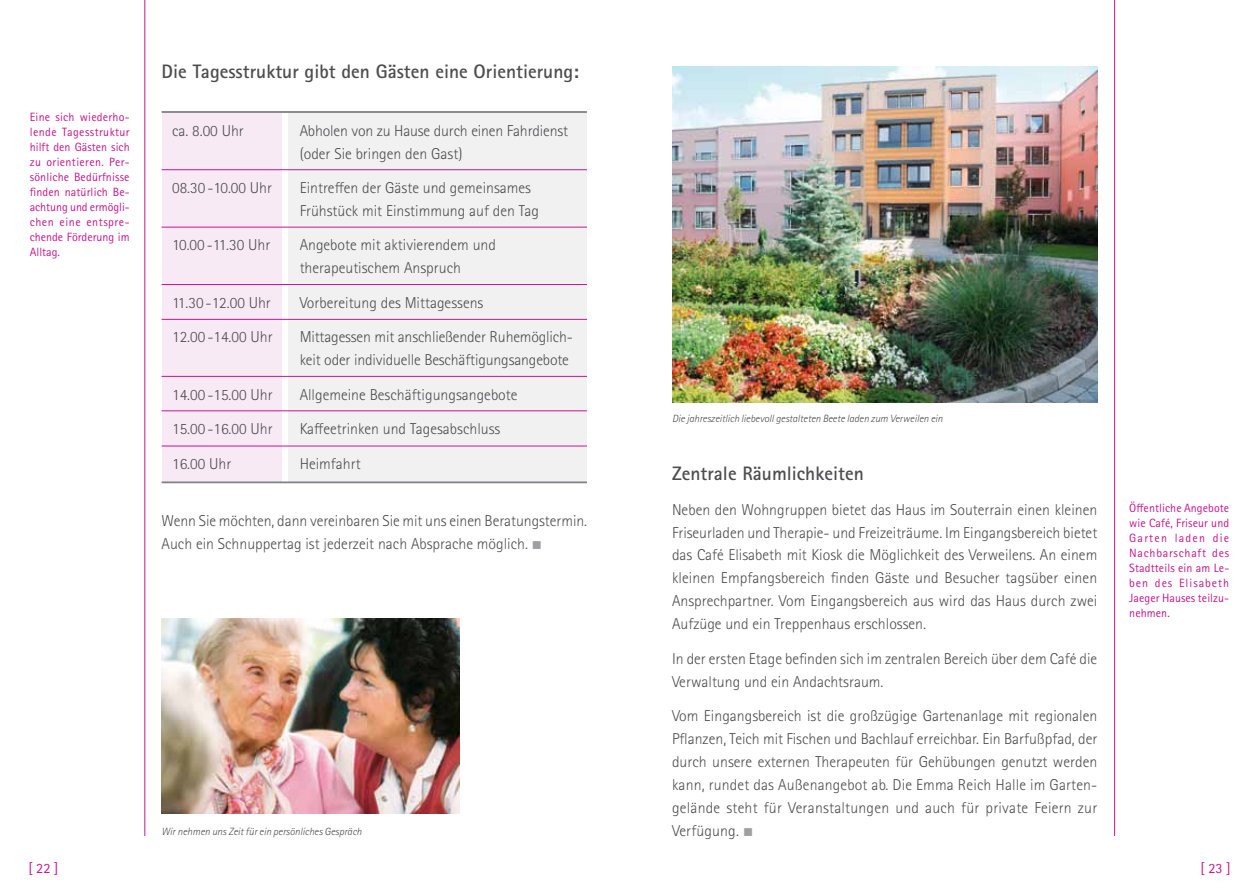
<style>
.page{position:relative;width:1259px;height:893px;background:#fff}
.page>*{position:absolute;margin:0;border:0;box-sizing:border-box;transform-origin:0 0}
.t1{font:700 19.5px "Rotis Sans Serif Pro";color:#4d4d4f}
.t2{font:300 15.75px/23px "Rotis Sans Serif Pro";color:#4d4d4f}
.t3{font:14.25px "Rotis Sans Serif Pro";color:#c6168d}
.t4{font:12px/15px "Rotis Sans Serif Pro";letter-spacing:.01em;color:#c6168d;text-align:justify}
.t5{font:italic 300 10.5px "Rotis Sans Serif Pro";color:#4d4d4f}
.s1{color:#9d9fa2}
</style>
<div class="page">
<hr style="left:145px;top:0;width:1px;height:836px;background:#c6168d">
<hr style="left:1114px;top:0;width:1px;height:836px;background:#c6168d">
<img style="left:162px;top:618px;width:297px;height:195px">
<div style="left:162px;top:112px;width:119px;height:370px;background:#f7eaf4"></div>
<div style="left:288px;top:112px;width:299px;height:370px;background:#f1f1f2"></div>
<hr style="left:162px;top:169px;width:425px;height:1px;background:#c6168d">
<hr style="left:162px;top:227px;width:425px;height:1px;background:#c6168d">
<hr style="left:162px;top:284px;width:425px;height:1px;background:#c6168d">
<hr style="left:162px;top:319px;width:425px;height:1px;background:#c6168d">
<hr style="left:162px;top:376px;width:425px;height:1px;background:#c6168d">
<hr style="left:162px;top:410px;width:425px;height:1px;background:#c6168d">
<hr style="left:162px;top:446px;width:425px;height:1px;background:#c6168d">
<hr style="left:162px;top:111px;width:425px;height:2px;background:#808285">
<hr style="left:162px;top:481px;width:425px;height:2px;background:#808285">
<img style="left:672px;top:67px;width:425px;height:335px">
<p class="t4" style="left:30px;top:110px;width:101px">Eine sich wiederho&shy;lende Tagesstruktur hilft den Gästen sich zu orientieren. Per&shy;sönliche Bedürfnisse finden natürlich Be&shy;achtung und ermögli&shy;chen eine entspre&shy;chende Förderung im Alltag.</p>
<p class="t1" style="left:162px;top:59px;width:419px">Die Tagesstruktur gibt den Gästen eine Orientierung:</p>
<p class="t2" style="left:172px;top:119px;width:73px">ca. 8.00 Uhr</p>
<p class="t2" style="left:300px;top:119px;width:270px">Abholen von zu Hause durch einen Fahrdienst (oder Sie bringen den Gast)</p>
<p class="t2" style="left:172px;top:176px;width:101px">08.30 -10.00 Uhr</p>
<p class="t2" style="left:300px;top:176px;width:241px">Eintreffen der Gäste und gemeinsames<br>Frühstück mit Einstimmung auf den Tag</p>
<p class="t2" style="left:172px;top:234px;width:100px">10.00 -11.30 Uhr</p>
<p class="t2" style="left:300px;top:234px;width:198px">Angebote mit aktivierendem und therapeutischem Anspruch</p>
<p class="t2" style="left:172px;top:291px;width:100px">11.30 -12.00 Uhr</p>
<p class="t2" style="left:300px;top:291px;width:185px">Vorbereitung des Mittagessens</p>
<p class="t2" style="left:172px;top:326px;width:102px">12.00 -14.00 Uhr</p>
<p class="t2" style="left:300px;top:326px;width:275px">Mittagessen mit anschließender Ruhemöglich&shy;keit oder individuelle Beschäftigungsangebote</p>
<p class="t2" style="left:172px;top:383px;width:102px">14.00 -15.00 Uhr</p>
<p class="t2" style="left:300px;top:383px;width:219px">Allgemeine Beschäftigungsangebote</p>
<p class="t2" style="left:172px;top:418px;width:102px">15.00 -16.00 Uhr</p>
<p class="t2" style="left:300px;top:418px;width:202px">Kaffeetrinken und Tagesabschluss</p>
<p class="t2" style="left:172px;top:452px;width:61px">16.00 Uhr</p>
<p class="t2" style="left:300px;top:452px;width:62px">Heimfahrt</p>
<p class="t2" style="left:162px;top:509px;width:427px">Wenn Sie möchten, dann vereinbaren Sie mit uns einen Beratungstermin.<br>Auch ein Schnuppertag ist jederzeit nach Absprache möglich. <span class="s1">■</span></p>
<p class="t5" style="left:162px;top:826px;width:202px">Wir nehmen uns Zeit für ein persönliches Gespräch</p>
<p class="t5" style="left:672px;top:413px;width:272px">Die jahreszeitlich liebevoll gestalteten Beete laden zum Verweilen ein</p>
<p class="t1" style="left:672px;top:461px;width:193px">Zentrale Räumlichkeiten</p>
<p class="t2" style="left:672px;top:498px;width:427px;text-align:justify">Neben den Wohngruppen bietet das Haus im Souterrain einen kleinen Friseurladen und Therapie- und Freizeiträume. Im Eingangsbereich bietet das Café Elisabeth mit Kiosk die Möglichkeit des Verweilens. An einem kleinen Empfangsbereich finden Gäste und Besucher tagsüber einen Ansprechpartner. Vom Eingangsbereich aus wird das Haus durch zwei Aufzüge und ein Treppenhaus erschlossen.</p>
<p class="t2" style="left:672px;top:647px;width:427px">In der ersten Etage befinden sich im zentralen Bereich über dem Café die<br>Verwaltung und ein Andachtsraum.</p>
<p class="t2" style="left:672px;top:705px;width:427px;text-align:justify">Vom Eingangsbereich ist die großzügige Gartenanlage mit regionalen Pflanzen, Teich mit Fischen und Bachlauf erreichbar. Ein Barfußpfad, der durch unsere externen Therapeuten für Gehübungen genutzt werden kann, rundet das Außenangebot ab. Die Emma Reich Halle im Garten&shy;gelände steht für Veranstaltungen und auch für private Feiern zur Verfügung. <span class="s1">■</span></p>
<p class="t4" style="left:1129px;top:501px;width:101px">Öffentliche Angebote wie Café, Friseur und Garten laden die Nachbarschaft des Stadtteils ein am Le&shy;ben des Elisabeth Jaeger Hauses teilzu&shy;nehmen.</p>
<p class="t3" style="left:28px;top:860px;width:32px">[ 22 ]</p>
<p class="t3" style="left:1200px;top:860px;width:32px">[ 23 ]</p>
</div>
